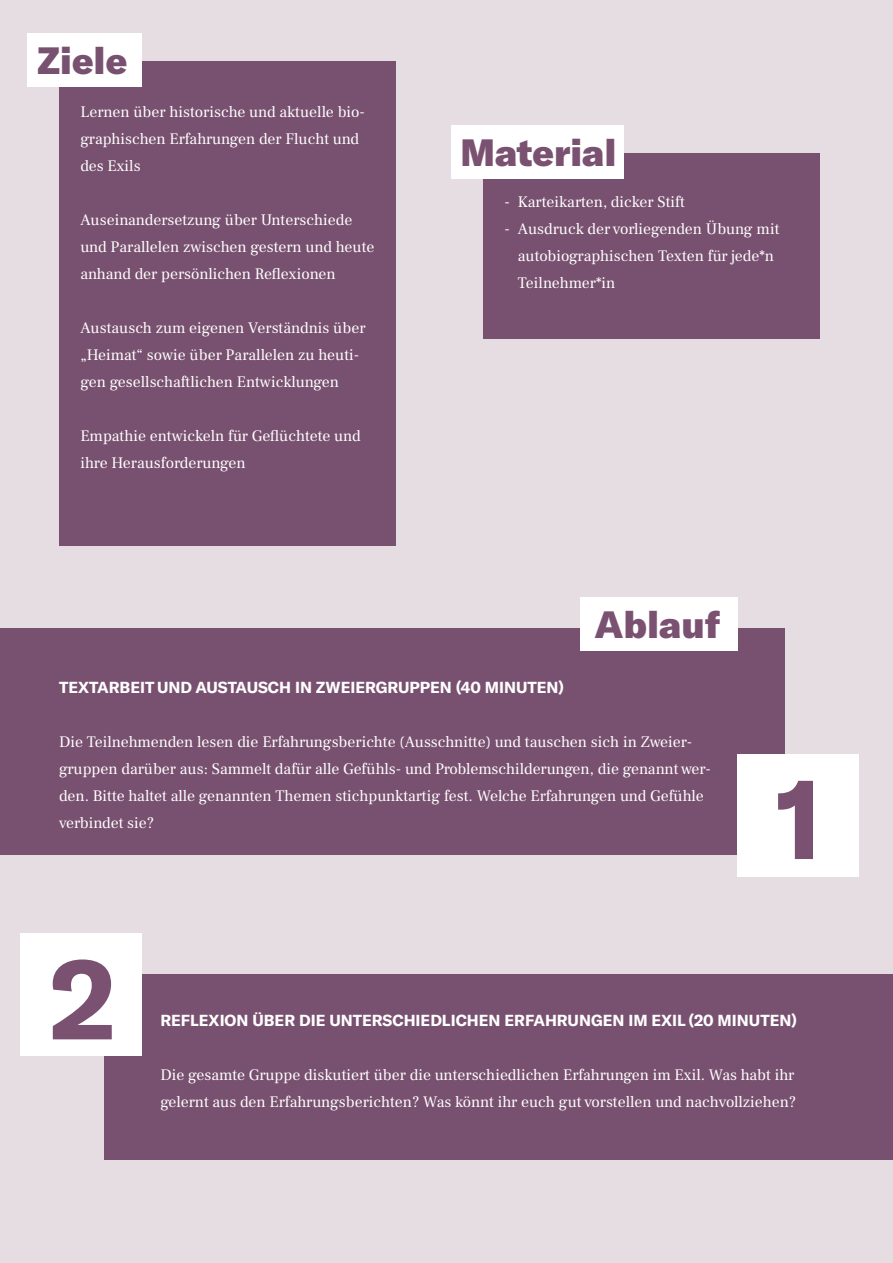
<style>
.page{position:relative;width:893px;height:1263px;background:#e6dde3}
.page>*{position:absolute;margin:0;border:0;box-sizing:border-box;transform-origin:0 0}
.t1{font:700 112.5px "GT America";color:#7a5171}
.t2{font:900 37.5px "GT America";color:#7a5171}
.t3{font:900 37.5px "GT America";color:#795170}
.t4{font:15.75px/27px "Frank Ruhl Libre";color:#fff}
.t5{font:700 15.75px "GT America";color:#fff}
</style>
<div class="page">
<div style="left:0;top:628px;width:785px;height:226px;background:#795170"></div>
<div style="left:738px;top:754px;width:121px;height:123px;background:#fff"></div>
<div style="left:105px;top:974px;width:788px;height:185px;background:#795170"></div>
<div style="left:21px;top:933px;width:121px;height:123px;background:#fff"></div>
<div style="left:580px;top:598px;width:158px;height:53px;background:#fff"></div>
<div style="left:59px;top:61px;width:337px;height:484px;background:#795170"></div>
<div style="left:483px;top:154px;width:337px;height:185px;background:#795170"></div>
<div style="left:27px;top:33px;width:115px;height:53px;background:#fff"></div>
<div style="left:451px;top:126px;width:172px;height:53px;background:#fff"></div>
<p class="t3" style="left:37px;top:36px;width:92px">Ziele</p>
<p class="t4" style="left:80px;top:98px;width:286px">Lernen über historische und aktuelle bio&shy;graphischen Erfahrungen der Flucht und des Exils</p>
<p class="t4" style="left:80px;top:206px;width:296px">Auseinandersetzung über Unterschiede und Parallelen zwischen gestern und heute anhand der persönlichen Reflexionen</p>
<p class="t4" style="left:80px;top:314px;width:287px">Austausch zum eigenen Verständnis über „Heimat“ sowie über Parallelen zu heuti&shy;gen gesellschaftlichen Entwicklungen</p>
<p class="t4" style="left:80px;top:422px;width:282px">Empathie entwickeln für Geflüchtete und ihre Herausforderungen</p>
<p class="t2" style="left:461px;top:129px;width:157px">Material</p>
<p class="t4" style="left:504px;top:188px;width:182px">- Karteikarten, dicker Stift</p>
<p class="t4" style="left:518px;top:215px;width:263px;text-indent:-14px">- Ausdruck der vorliegenden Übung mit autobiographischen Texten für jede*n<br>Teilnehmer*in</p>
<p class="t2" style="left:595px;top:601px;width:127px">Ablauf</p>
<p class="t5" style="left:59px;top:678px;width:507px">TEXTARBEIT UND AUSTAUSCH IN ZWEIERGRUPPEN (40 MINUTEN)</p>
<p class="t4" style="left:59px;top:728px;width:653px">Die Teilnehmenden lesen die Erfahrungsberichte (Ausschnitte) und tauschen sich in Zweier&shy;gruppen darüber aus: Sammelt dafür alle Gefühls- und Problemschilderungen, die genannt wer&shy;den. Bitte haltet alle genannten Themen stichpunktartig fest. Welche Erfahrungen und Gefühle verbindet sie?</p>
<p class="t1" style="left:776px;top:749px;width:50px">1</p>
<p class="t1" style="left:50px;top:929px;width:68px">2</p>
<p class="t5" style="left:160px;top:1011px;width:638px">REFLEXION ÜBER DIE UNTERSCHIEDLICHEN ERFAHRUNGEN IM EXIL (20 MINUTEN)</p>
<p class="t4" style="left:160px;top:1061px;width:637px">Die gesamte Gruppe diskutiert über die unterschiedlichen Erfahrungen im Exil. Was habt ihr gelernt aus den Erfahrungsberichten? Was könnt ihr euch gut vorstellen und nachvollziehen?</p>
</div>
